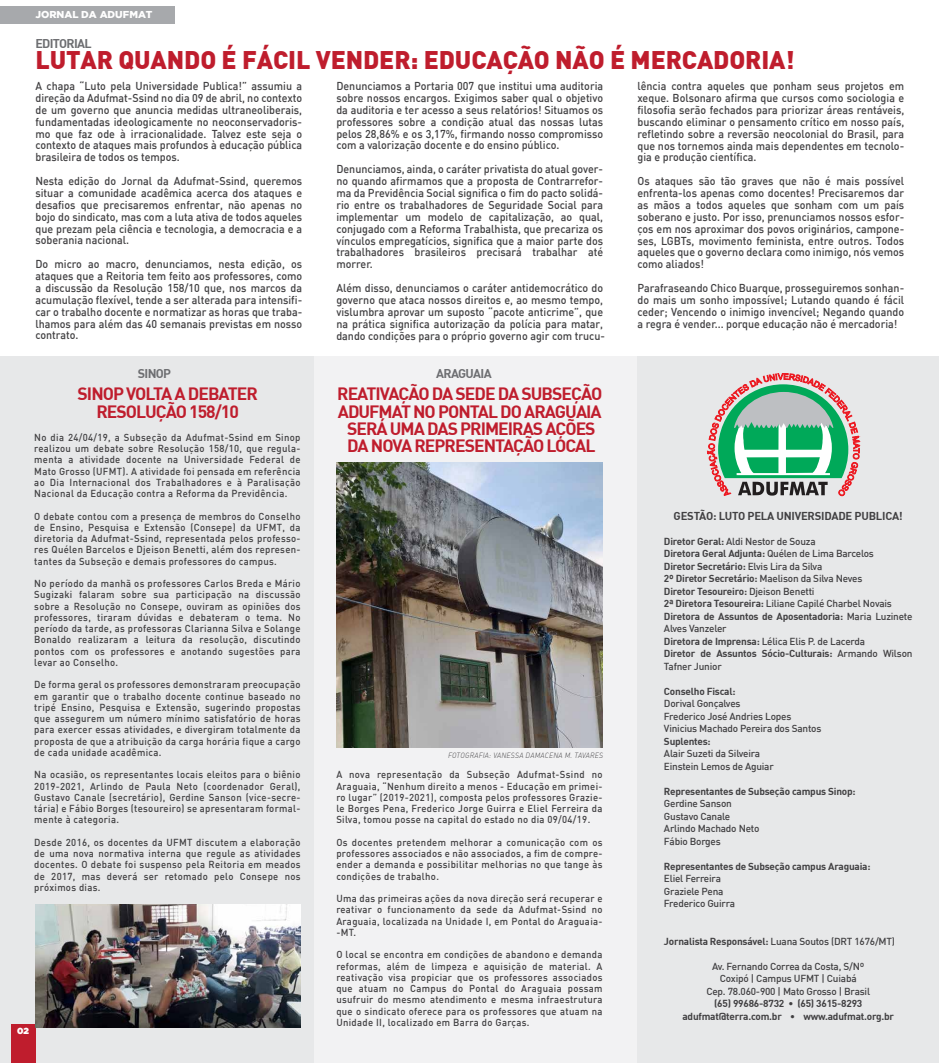
<style>
.page{position:relative;width:939px;height:1063px;background:#fff}
.page>*{position:absolute;margin:0;border:0;box-sizing:border-box;transform-origin:0 0}
.t1{font:900 25px "DIN";letter-spacing:-.005em;color:#bf1d2d}
.t2{font:700 17.5px/17.4px "DIN";letter-spacing:-.055em;color:#bf1d2d;text-align:center}
.t3{font:700 12.5px "DIN";letter-spacing:-.055em;color:#6d6e71}
.t4{font:500 11.25px/11.9px "DIN";color:#414042;text-align:justify;scale:.95 1}
.t5{font:700 11.25px "DIN";letter-spacing:-.02em;color:#414042}
.t6{font:500 10px/11.2px "DIN";letter-spacing:.035em;color:#414042;text-align:justify;scale:.95 1}
.t7{font:700 10px/12.5px "DIN";letter-spacing:-.02em;color:#414042}
.t8{font:500 10px/12.5px "DIN";letter-spacing:-.02em;color:#414042}
.t9{font:900 10px "Gotham";color:#fff}
.t10{font:8.75px "Gotham Ultra";color:#fff}
.t11{font:7.5px "DIN Light Italic Alt";letter-spacing:.035em;color:#414042;scale:.95 1}
.s1{font-weight:500}
.s2{font-weight:700}
</style>
<div class="page">
<div style="left:313px;top:356px;width:324px;height:707px;background:#f2f2f3"></div>
<div style="left:0;top:356px;width:313px;height:707px;background:#e7e8e9"></div>
<div style="left:637px;top:356px;width:302px;height:707px;background:#e7e8e9"></div>
<div style="left:11px;top:1024px;width:24px;height:39px;background:#bf1d2d"></div>
<svg style="left:707px;top:373px;width:153px;height:123px"></svg>
<img style="left:336px;top:462px;width:267px;height:286px">
<img style="left:35px;top:905px;width:266px;height:122px">
<div style="left:0;top:6px;width:174px;height:18px;background:#a7a9ac"></div>
<p class="t9" style="left:35px;top:9px;width:119px">JORNAL DA ADUFMAT</p>
<p class="t3" style="left:35px;top:35px;width:58px">EDITORIAL</p>
<h1 class="t1" style="left:35px;top:43px;width:761px">LUTAR QUANDO É FÁCIL VENDER: EDUCAÇÃO NÃO É MERCADORIA!</h1>
<p class="t4" style="left:35px;top:80px;width:282px">A chapa “Luto pela Universidade Publica!” assumiu a direção da Adufmat-Ssind no dia 09 de abril, no contexto de um governo que anuncia medidas ultraneoliberais, fundamentadas ideologicamente no neoconservadoris&shy;mo que faz ode à irracionalidade. Talvez este seja o contexto de ataques mais profundos à educação pública brasileira de todos os tempos.</p>
<p class="t4" style="left:35px;top:175px;width:282px">Nesta edição do Jornal da Adufmat-Ssind, queremos situar a comunidade acadêmica acerca dos ataques e desafios que precisaremos enfrentar, não apenas no bojo do sindicato, mas com a luta ativa de todos aqueles que prezam pela ciência e tecnologia, a democracia e a soberania nacional.</p>
<p class="t4" style="left:35px;top:258px;width:282px">Do micro ao macro, denunciamos, nesta edição, os ataques que a Reitoria tem feito aos professores, como a discussão da Resolução 158/10 que, nos marcos da acumulação flexível, tende a ser alterada para intensifi&shy;car o trabalho docente e normatizar as horas que traba&shy;lhamos para além das 40 semanais previstas em nosso contrato.</p>
<p class="t3" style="left:138px;top:365px;width:35px">SINOP</p>
<h2 class="t2" style="left:78px;top:384px;width:182px">SINOP VOLTA A DEBATER<br>RESOLUÇÃO 158/10</h2>
<p class="t6" style="left:34px;top:431px;width:282px">No dia 24/04/19, a Subseção da Adufmat-Ssind em Sinop realizou um debate sobre Resolução 158/10, que regula&shy;menta a atividade docente na Universidade Federal de Mato Grosso (UFMT). A atividade foi pensada em referência ao Dia Internacional dos Trabalhadores e à Paralisação Nacional da Educação contra a Reforma da Previdência.</p>
<p class="t6" style="left:34px;top:510px;width:282px">O debate contou com a presença de membros do Conselho de Ensino, Pesquisa e Extensão (Consepe) da UFMT, da diretoria da Adufmat-Ssind, representada pelos professo&shy;res Quélen Barcelos e Djeison Benetti, além dos represen&shy;tantes da Subseção e demais professores do campus.</p>
<p class="t6" style="left:34px;top:578px;width:282px">No período da manhã os professores Carlos Breda e Mário Sugizaki falaram sobre sua participação na discussão sobre a Resolução no Consepe, ouviram as opiniões dos professores, tiraram dúvidas e debateram o tema. No período da tarde, as professoras Clarianna Silva e Solange Bonaldo realizaram a leitura da resolução, discutindo pontos com os professores e anotando sugestões para levar ao Conselho.</p>
<p class="t6" style="left:34px;top:679px;width:282px">De forma geral os professores demonstraram preocupação em garantir que o trabalho docente continue baseado no tripé Ensino, Pesquisa e Extensão, sugerindo propostas que assegurem um número mínimo satisfatório de horas para exercer essas atividades, e divergiram totalmente da proposta de que a atribuição da carga horária fique a cargo de cada unidade acadêmica.</p>
<p class="t6" style="left:34px;top:769px;width:282px">Na ocasião, os representantes locais eleitos para o biênio 2019-2021, Arlindo de Paula Neto (coordenador Geral), Gustavo Canale (secretário), Gerdine Sanson (vice-secre&shy;tária) e Fábio Borges (tesoureiro) se apresentaram formal&shy;mente à categoria.</p>
<p class="t6" style="left:34px;top:836px;width:282px">Desde 2016, os docentes da UFMT discutem a elaboração de uma nova normativa interna que regule as atividades docentes. O debate foi suspenso pela Reitoria em meados de 2017, mas deverá ser retomado pelo Consepe nos próximos dias.</p>
<p class="t10" style="left:17px;top:1026px;width:13px">02</p>
<p class="t4" style="left:336px;top:80px;width:282px">Denunciamos a Portaria 007 que institui uma auditoria sobre nossos encargos. Exigimos saber qual o objetivo da auditoria e ter acesso a seus relatórios! Situamos os professores sobre a condição atual das nossas lutas pelos 28,86% e os 3,17%, firmando nosso compromisso com a valorização docente e do ensino público.</p>
<p class="t4" style="left:336px;top:163px;width:282px">Denunciamos, ainda, o caráter privatista do atual gover&shy;no quando afirmamos que a proposta de Contrarrefor&shy;ma da Previdência Social significa o fim do pacto solidá&shy;rio entre os trabalhadores de Seguridade Social para implementar um modelo de capitalização, ao qual, conjugado com a Reforma Trabalhista, que precariza os vínculos empregatícios, significa que a maior parte dos trabalhadores brasileiros precisará trabalhar até morrer.</p>
<p class="t4" style="left:336px;top:282px;width:284px;text-align:left">Além disso, denunciamos o caráter antidemocrático do governo que ataca nossos direitos e, ao mesmo tempo, vislumbra aprovar um suposto “pacote anticrime”, que na prática significa autorização da polícia para matar, dando condições para o próprio governo agir com trucu-</p>
<p class="t3" style="left:436px;top:365px;width:57px">ARAGUAIA</p>
<h2 class="t2" style="left:337px;top:384px;width:267px">REATIVAÇÃO DA SEDE DA SUBSEÇÃO<br>ADUFMAT NO PONTAL DO ARAGUAIA<br>SERÁ UMA DAS PRIMEIRAS AÇÕES<br>DA NOVA REPRESENTAÇÃO LOCAL</h2>
<p class="t11" style="left:448px;top:751px;width:165px">FOTOGRAFIA: VANESSA DAMACENA M. TAVARES</p>
<p class="t6" style="left:336px;top:769px;width:282px">A nova representação da Subseção Adufmat-Ssind no Araguaia, “Nenhum direito a menos - Educação em primei&shy;ro lugar” (2019-2021), composta pelos professores Grazie&shy;le Borges Pena, Frederico Jorge Guirra e Eliel Ferreira da Silva, tomou posse na capital do estado no dia 09/04/19.</p>
<p class="t6" style="left:336px;top:836px;width:282px">Os docentes pretendem melhorar a comunicação com os professores associados e não associados, a fim de compre&shy;ender a demanda e possibilitar melhorias no que tange às condições de trabalho.</p>
<p class="t6" style="left:336px;top:893px;width:282px">Uma das primeiras ações da nova direção será recuperar e reativar o funcionamento da sede da Adufmat-Ssind no Araguaia, localizada na Unidade I, em Pontal do Araguaia--MT.</p>
<p class="t6" style="left:336px;top:949px;width:282px">O local se encontra em condições de abandono e demanda reformas, além de limpeza e aquisição de material. A reativação visa propiciar que os professores associados que atuam no Campus do Pontal do Araguaia possam usufruir do mesmo atendimento e mesma infraestrutura que o sindicato oferece para os professores que atuam na Unidade II, localizado em Barra do Garças.</p>
<p class="t4" style="left:637px;top:80px;width:282px">lência contra aqueles que ponham seus projetos em xeque. Bolsonaro afirma que cursos como sociologia e filosofia serão fechados para priorizar áreas rentáveis, buscando eliminar o pensamento crítico em nosso país, refletindo sobre a reversão neocolonial do Brasil, para que nos tornemos ainda mais dependentes em tecnolo&shy;gia e produção científica.</p>
<p class="t4" style="left:637px;top:175px;width:282px">Os ataques são tão graves que não é mais possível enfrenta-los apenas como docentes! Precisaremos dar as mãos a todos aqueles que sonham com um país soberano e justo. Por isso, prenunciamos nossos esfor&shy;ços em nos aproximar dos povos originários, campone&shy;ses, LGBTs, movimento feminista, entre outros. Todos aqueles que o governo declara como inimigo, nós vemos como aliados!</p>
<p class="t4" style="left:637px;top:282px;width:282px">Parafraseando Chico Buarque, prosseguiremos sonhan&shy;do mais um sonho impossível; Lutando quando é fácil ceder; Vencendo o inimigo invencível; Negando quando a regra é vender... porque educação não é mercadoria!</p>
<p class="t5" style="left:674px;top:508px;width:231px">GESTÃO: LUTO PELA UNIVERSIDADE PUBLICA!</p>
<p class="t7" style="left:664px;top:534px;width:250px">Diretor Geral: <span class="s1">Aldi Nestor de Souza<br></span>Diretora Geral Adjunta: <span class="s1">Quélen de Lima Barcelos<br></span>Diretor Secretário: <span class="s1">Elvis Lira da Silva<br></span>2º Diretor Secretário: <span class="s1">Maelison da Silva Neves<br></span>Diretor Tesoureiro: <span class="s1">Djeison Benetti<br></span>2ª Diretora Tesoureira: <span class="s1">Liliane Capilé Charbel Novais </span>Diretora de Assuntos de Aposentadoria: <span class="s1">Maria Luzinete Alves Vanzeler<br></span>Diretora de Imprensa: <span class="s1">Lélica Elis P. de Lacerda<br></span>Diretor de Assuntos Sócio-Culturais: <span class="s1">Armando Wilson Tafner Junior</span></p>
<p class="t7" style="left:664px;top:684px;width:73px">Conselho Fiscal:</p>
<p class="t8" style="left:664px;top:697px;width:159px">Dorival Gonçalves<br>Frederico José Andries Lopes<br>Vinicius Machado Pereira dos Santos</p>
<p class="t7" style="left:664px;top:734px;width:48px">Suplentes:</p>
<p class="t8" style="left:664px;top:747px;width:111px">Alair Suzeti da Silveira<br>Einstein Lemos de Aguiar</p>
<p class="t7" style="left:664px;top:784px;width:193px">Representantes de Subseção campus Sinop:</p>
<p class="t8" style="left:664px;top:797px;width:97px">Gerdine Sanson<br>Gustavo Canale<br>Arlindo Machado Neto<br>Fábio Borges</p>
<p class="t7" style="left:664px;top:859px;width:208px">Representantes de Subseção campus Araguaia:</p>
<p class="t8" style="left:664px;top:872px;width:73px">Eliel Ferreira<br>Graziele Pena<br>Frederico Guirra</p>
<p class="t8" style="left:664px;top:934px;width:233px"><span class="s2">Jornalista Responsável:</span> Luana Soutos (DRT 1676/MT)</p>
<p class="t8" style="left:706px;top:959px;width:165px;text-align:center">Av. Fernando Correa da Costa, S/Nº<br>Coxipó | Campus UFMT | Cuiabá<br>Cep. 78.060-900 | Mato Grosso | Brasil</p>
<p class="t7" style="left:682px;top:997px;width:213px;text-align:center">(65) 99686-8732 • (65) 3615-8293 adufmat@terra.com.br • www.adufmat.org.br</p>
</div>
